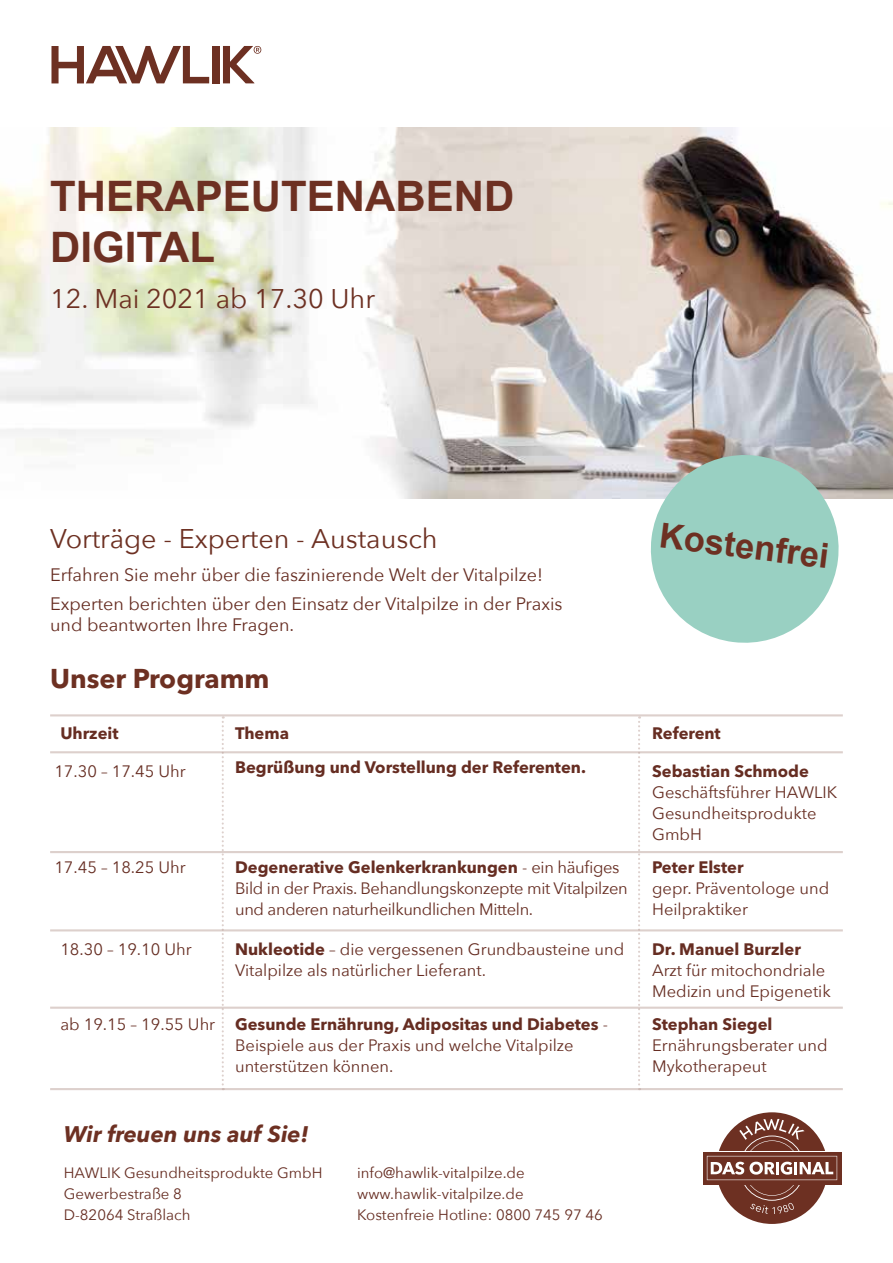
<style>
.page{position:relative;width:893px;height:1263px;background:#fff}
.page>*{position:absolute;margin:0;border:0;box-sizing:border-box;transform-origin:0 0}
.t1{font:700 42px/51px "Arial";color:#6d3022}
.t2{font:700 34.5px "Arial";color:#6d3022}
.t3{font:27px "Avenir Next";color:#6d3022}
.t4{font:700 27px "Avenir Next LT Pro";color:#6d3022}
.t5{font:italic 700 22.5px "Avenir Next";color:#6d3022}
.t6{font:18px/29.5px "Avenir Next";color:#662d22}
.t7{font:16.5px/21px "Avenir Next";color:#662d22}
.t8{font:700 16.5px "Avenir Next LT Pro";color:#662d22}
.t9{font:16.5px/21px "Avenir Next";letter-spacing:-.02em;color:#662d22}
.t10{font:15px/21px "Avenir Next";color:#662d22}
.s1{font-family:"Avenir Next";font-weight:400}
.s2{font-family:"Avenir Next LT Pro";font-weight:700}
</style>
<div class="page">
<img style="left:0;top:128px;width:893px;height:371px">
<svg style="left:645px;top:449px;width:199px;height:194px"></svg>
<svg style="left:703px;top:1112px;width:139px;height:112px"></svg>
<hr style="left:50px;top:1088px;width:793px;height:2px;background:#bba19a">
<hr style="left:50px;top:751px;width:793px;height:2px;background:#bba19a">
<hr style="left:50px;top:714px;width:793px;height:2px;background:#bba19a">
<hr style="left:50px;top:851px;width:793px;height:2px;background:#bba19a">
<hr style="left:50px;top:929px;width:793px;height:2px;background:#bba19a">
<hr style="left:50px;top:1006px;width:793px;height:3px;background:#bba19a">
<svg style="left:222px;top:716px;width:2px;height:374px"></svg>
<svg style="left:638px;top:716px;width:2px;height:374px"></svg>
<div style="left:213px;top:46px;width:7px;height:37px;background:#6d3022"></div>
<svg style="left:51px;top:46px;width:158px;height:37px"></svg>
<svg style="left:223px;top:46px;width:38px;height:37px"></svg>
<h1 class="t1" style="left:50px;top:172px;width:466px">THERAPEUTENABEND<br>DIGITAL</h1>
<h3 class="t3" style="left:50px;top:276px;width:326px">12. Mai 2021 ab 17.30 Uhr</h3>
<h3 class="t3" style="left:50px;top:515px;width:389px">Vorträge - Experten - Austausch</h3>
<p class="t6" style="left:50px;top:559px;width:514px">Erfahren Sie mehr über die faszinierende Welt der Vitalpilze!<br>Experten berichten über den Einsatz der Vitalpilze in der Praxis</p>
<p class="t6" style="left:50px;top:609px;width:246px">und beantworten Ihre Fragen.</p>
<h3 class="t4" style="left:50px;top:661px;width:221px">Unser Programm</h3>
<h2 class="t2" style="left:663px;top:511px;width:172px;rotate:7deg">Kostenfrei</h2>
<p class="t8" style="left:60px;top:723px;width:60px">Uhrzeit</p>
<p class="t8" style="left:235px;top:723px;width:55px">Thema</p>
<p class="t8" style="left:652px;top:723px;width:70px">Referent</p>
<p class="t7" style="left:54px;top:760px;width:133px">17.30 – 17.45 Uhr</p>
<p class="t8" style="left:235px;top:757px;width:352px">Begrüßung und Vorstellung der Referenten.</p>
<p class="t8" style="left:652px;top:761px;width:158px">Sebastian Schmode</p>
<p class="t7" style="left:652px;top:781px;width:187px">Geschäftsführer HAWLIK<br>Gesundheitsprodukte<br>GmbH</p>
<p class="t7" style="left:54px;top:856px;width:133px">17.45 – 18.25 Uhr</p>
<p class="t8" style="left:235px;top:857px;width:386px">Degenerative Gelenkerkrankungen <span class="s1">- ein häufiges</span></p>
<p class="t9" style="left:235px;top:877px;width:394px">Bild in der Praxis. Behandlungskonzepte mit Vitalpilzen und anderen naturheilkundlichen Mitteln.</p>
<p class="t8" style="left:652px;top:857px;width:93px">Peter Elster</p>
<p class="t7" style="left:652px;top:877px;width:179px">gepr. Präventologe und<br>Heilpraktiker</p>
<p class="t7" style="left:60px;top:938px;width:133px">18.30 – 19.10 Uhr</p>
<p class="t7" style="left:235px;top:938px;width:391px"><span class="s2">Nukleotide</span> – die vergessenen Grundbausteine und<br>Vitalpilze als natürlicher Lieferant.</p>
<p class="t8" style="left:652px;top:939px;width:150px">Dr. Manuel Burzler</p>
<p class="t7" style="left:652px;top:959px;width:180px">Arzt für mitochondriale<br>Medizin und Epigenetik</p>
<p class="t8" style="left:60px;top:1014px;width:549px"><span class="s1">ab 19.15 – 19.55 Uhr</span> Gesunde Ernährung, Adipositas und Diabetes <span class="s1">-</span></p>
<p class="t7" style="left:235px;top:1034px;width:340px">Beispiele aus der Praxis und welche Vitalpilze unterstützen können.</p>
<h3 class="t5" style="left:64px;top:1115px;width:246px">Wir freuen uns auf Sie!</h3>
<p class="t10" style="left:64px;top:1161px;width:260px">HAWLIK Gesundheitsprodukte GmbH<br>Gewerbestraße 8<br>D-82064 Straßlach</p>
<p class="t10" style="left:357px;top:1161px;width:247px">info@hawlik-vitalpilze.de www.hawlik-vitalpilze.de<br>Kostenfreie Hotline: 0800 745 97 46</p>
<p class="t8" style="left:652px;top:1014px;width:122px">Stephan Siegel</p>
<p class="t7" style="left:652px;top:1034px;width:177px">Ernährungsberater und<br>Mykotherapeut</p>
</div>
